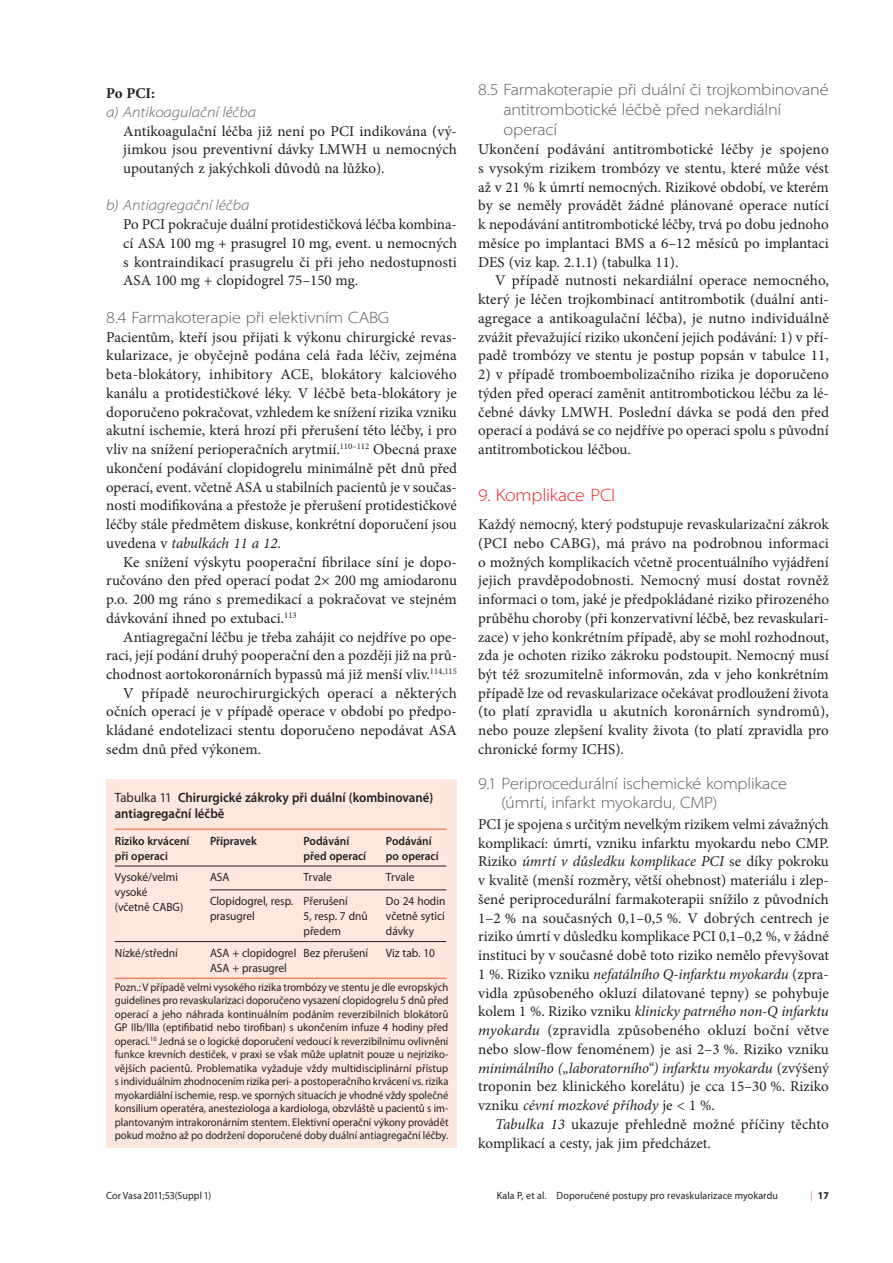
<style>
.page{position:relative;width:893px;height:1263px;background:#fff}
.page>*{position:absolute;margin:0;border:0;box-sizing:border-box;transform-origin:0 0}
.t1{font:300 semi-expanded 18px "Myriad Pro";letter-spacing:-.015em;color:#ed1c24}
.t2{font:300 semi-expanded 16.5px/19.8px "Myriad Pro";letter-spacing:-.01em;color:#58595b}
.t3{font:15px/18.8px "Minion Pro";color:#231f20;text-align:justify}
.t4{font:italic 300 semi-expanded 15px "Myriad Pro";color:#58595b}
.t5{font:700 15px "Minion Pro";color:#231f20}
.t6{font:600 13.5px/16.5px "Myriad Pro";color:#231f20;scale:.95 1}
.t7{font:12px/15px "Myriad Pro";color:#231f20;scale:.95 1}
.t8{font:600 12px/15px "Myriad Pro";color:#231f20;scale:.95 1}
.t9{font:11.25px/13.5px "Myriad Pro";color:#231f20;text-align:justify;scale:.95 1}
.t10{font:10.5px "Myriad Pro";letter-spacing:.01em;color:#231f20;scale:.95 1}
.t11{font:700 10.5px "Myriad Pro";color:#231f20;scale:.95 1}
.s1{font-style:italic}
.s2{font-weight:400}
.s3{font-weight:300;color:#ed1c24}
</style>
<div class="page">
<div style="left:106px;top:779px;width:351px;height:369px;background:#fee7dc"></div>
<hr style="left:210px;top:890px;width:236px;height:1px;background:#231f20">
<hr style="left:115px;top:829px;width:331px;height:1px;background:#f58465">
<hr style="left:115px;top:866px;width:331px;height:1px;background:#231f20">
<hr style="left:115px;top:941px;width:331px;height:1px;background:#231f20">
<hr style="left:115px;top:978px;width:331px;height:1px;background:#f58465">
<p class="t5" style="left:106px;top:87px;width:50px">Po PCI:</p>
<p class="t4" style="left:106px;top:106px;width:151px">a) Antikoagulační léčba</p>
<p class="t3" style="left:123px;top:123px;width:335px">Antikoagulační léčba již není po PCI indikována (vý&shy;jimkou jsou preventivní dávky LMWH u nemocných upoutaných z jakýchkoli důvodů na lůžko).</p>
<p class="t4" style="left:106px;top:200px;width:145px">b) Antiagregační léčba</p>
<p class="t3" style="left:123px;top:216px;width:335px">Po PCI pokračuje duální protidestičková léčba kombina&shy;cí ASA 100 mg + prasugrel 10 mg, event. u nemocných s kontraindikací prasugrelu či při jeho nedostupnosti ASA 100 mg + clopidogrel 75–150 mg.</p>
<p class="t2" style="left:106px;top:309px;width:285px">8.4 Farmakoterapie při elektivním CABG</p>
<p class="t3" style="left:106px;top:329px;width:352px">Pacientům, kteří jsou přijati k výkonu chirurgické revas&shy;kularizace, je obyčejně podána celá řada léčiv, zejména beta-blokátory, inhibitory ACE, blokátory kalciového kanálu a protidestičkové léky. V léčbě beta-blokátory je doporučeno pokračovat, vzhledem ke snížení rizika vzniku akutní ischemie, která hrozí při přerušení této léčby, i pro vliv na snížení perioperačních arytmií.<sup>110–112</sup> Obecná praxe ukončení podávání clopidogrelu minimálně pět dnů před operací, event. včetně ASA u stabilních pacientů je v součas&shy;nosti modifikována a přestože je přerušení protidestičkové léčby stále předmětem diskuse, konkrétní doporučení jsou uvedena v <span class="s1">tabulkách 11 a 12</span>.</p>
<p class="t3" style="left:106px;top:554px;width:352px;text-indent:17px">Ke snížení výskytu pooperační fibrilace síní je dopo&shy;ručováno den před operací podat 2× 200 mg amiodaronu p.o. 200 mg ráno s premedikací a pokračovat ve stejném dávkování ihned po extubaci.<sup>113</sup></p>
<p class="t3" style="left:123px;top:629px;width:335px">Antiagregační léčbu je třeba zahájit co nejdříve po ope-</p>
<p class="t3" style="left:106px;top:647px;width:352px">raci, její podání druhý pooperační den a později již na prů-</p>
<p class="t3" style="left:106px;top:666px;width:352px">chodnost aortokoronárních bypassů má již menší vliv.<sup>114,115</sup></p>
<p class="t3" style="left:123px;top:685px;width:335px">V případě neurochirurgických operací a některých</p>
<p class="t3" style="left:106px;top:704px;width:352px">očních operací je v případě operace v období po předpo-</p>
<p class="t3" style="left:106px;top:722px;width:352px">kládané endotelizaci stentu doporučeno nepodávat ASA</p>
<p class="t3" style="left:106px;top:741px;width:156px">sedm dnů před výkonem.</p>
<p class="t6" style="left:115px;top:790px;width:337px"><span class="s2">Tabulka 11</span> Chirurgické zákroky při duální (kombinované) antiagregační léčbě</p>
<p class="t8" style="left:115px;top:834px;width:80px">Riziko krvácení při operaci</p>
<p class="t8" style="left:210px;top:834px;width:51px">Přípravek</p>
<p class="t8" style="left:303px;top:834px;width:67px">Podávání před operací</p>
<p class="t8" style="left:386px;top:834px;width:57px">Podávání po operací</p>
<p class="t7" style="left:115px;top:871px;width:74px">Vysoké/velmi vysoké (včetně CABG)</p>
<p class="t7" style="left:210px;top:871px;width:22px">ASA</p>
<p class="t7" style="left:303px;top:871px;width:32px">Trvale</p>
<p class="t7" style="left:386px;top:871px;width:32px">Trvale</p>
<p class="t7" style="left:210px;top:894px;width:89px">Clopidogrel, resp. prasugrel</p>
<p class="t7" style="left:303px;top:894px;width:69px">Přerušení<br>5, resp. 7 dnů předem</p>
<p class="t7" style="left:386px;top:894px;width:64px;text-align:justify">Do 24 hodin včetně syticí dávky</p>
<p class="t7" style="left:115px;top:946px;width:68px">Nízké/střední</p>
<p class="t7" style="left:210px;top:946px;width:92px">ASA + clopidogrel<br>ASA + prasugrel</p>
<p class="t7" style="left:303px;top:946px;width:70px">Bez přerušení</p>
<p class="t7" style="left:386px;top:946px;width:53px">Viz tab. 10</p>
<p class="t9" style="left:115px;top:981px;width:353px">Pozn.: V případě velmi vysokého rizika trombózy ve stentu je dle evropských guidelines pro revaskularizaci doporučeno vysazení clopidogrelu 5 dnů před operací a jeho náhrada kontinuálním podáním reverzibilních blokátorů GP IIb/IIIa (eptifibatid nebo tirofiban) s ukončením infuze 4 hodiny před operací.<sup>10</sup> Jedná se o logické doporučení vedoucí k reverzibilnímu ovlivnění funkce krevních destiček, v praxi se však může uplatnit pouze u nejriziko&shy;vějších pacientů. Problematika vyžaduje vždy multidisciplinární přístup s individuálním zhodnocením rizika peri- a postoperačního krvácení vs. rizika myokardiální ischemie, resp. ve sporných situacích je vhodné vždy společné konsilium operatéra, anesteziologa a kardiologa, obzvláště u pacientů s im&shy;plantovaným intrakoronárním stentem. Elektivní operační výkony provádět pokud možno až po dodržení doporučené doby duální antiagregační léčby.</p>
<p class="t2" style="left:503px;top:81px;width:327px;text-indent:-25px">8.5 Farmakoterapie při duální či trojkombinované antitrombotické léčbě před nekardiální operací</p>
<p class="t3" style="left:478px;top:141px;width:352px">Ukončení podávání antitrombotické léčby je spojeno s vysokým rizikem trombózy ve stentu, které může vést až v 21 % k úmrtí nemocných. Rizikové období, ve kterém by se neměly provádět žádné plánované operace nutící k nepodávání antitrombotické léčby, trvá po dobu jednoho měsíce po implantaci BMS a 6–12 měsíců po implantaci DES (viz kap. 2.1.1) (tabulka 11).</p>
<p class="t3" style="left:478px;top:273px;width:352px;text-indent:17px">V případě nutnosti nekardiální operace nemocného, který je léčen trojkombinací antitrombotik (duální anti&shy;agregace a antikoagulační léčba), je nutno individuálně zvážit převažující riziko ukončení jejich podávání: 1) v pří&shy;padě trombózy ve stentu je postup popsán v tabulce 11,</p>
<p class="t3" style="left:478px;top:366px;width:352px">2) v případě tromboembolizačního rizika je doporučeno týden před operací zaměnit antitrombotickou léčbu za lé&shy;čebné dávky LMWH. Poslední dávka se podá den před operací a podává se co nejdříve po operaci spolu s původní antitrombotickou léčbou.</p>
<p class="t1" style="left:478px;top:488px;width:139px">9. Komplikace PCI</p>
<p class="t3" style="left:478px;top:516px;width:352px">Každý nemocný, který podstupuje revaskularizační zákrok (PCI nebo CABG), má právo na podrobnou informaci o možných komplikacích včetně procentuálního vyjádření jejich pravděpodobnosti. Nemocný musí dostat rovněž informaci o tom, jaké je předpokládané riziko přirozeného průběhu choroby (při konzervativní léčbě, bez revaskulari&shy;zace) v jeho konkrétním případě, aby se mohl rozhodnout, zda je ochoten riziko zákroku podstoupit. Nemocný musí být též srozumitelně informován, zda v jeho konkrétním případě lze od revaskularizace očekávat prodloužení života (to platí zpravidla u akutních koronárních syndromů), nebo pouze zlepšení kvality života (to platí zpravidla pro chronické formy ICHS).</p>
<p class="t2" style="left:502px;top:774px;width:287px;text-indent:-23px">9.1 Periprocedurální ischemické komplikace (úmrtí, infarkt myokardu, CMP)</p>
<p class="t3" style="left:478px;top:816px;width:352px">PCI je spojena s určitým nevelkým rizikem velmi závažných komplikací: úmrtí, vzniku infarktu myokardu nebo CMP.<br>Riziko <span class="s1">úmrtí v důsledku komplikace PCI</span> se díky pokroku v kvalitě (menší rozměry, větší ohebnost) materiálu i zlep&shy;šené periprocedurální farmakoterapii snížilo z původních 1–2 % na současných 0,1–0,5 %. V dobrých centrech je riziko úmrtí v důsledku komplikace PCI 0,1–0,2 %, v žádné instituci by v současné době toto riziko nemělo převyšovat 1 %. Riziko vzniku <span class="s1">nefatálního Q-infarktu myokardu</span> (zpra&shy;vidla způsobeného okluzí dilatované tepny) se pohybuje kolem 1 %. Riziko vzniku <span class="s1">klinicky patrného non-Q infarktu myokardu</span> (zpravidla způsobeného okluzí boční větve nebo slow-flow fenoménem) je asi 2–3 %. Riziko vzniku <span class="s1">minimálního („laboratorního“) infarktu myokardu</span> (zvýšený troponin bez klinického korelátu) je cca 15–30 %. Riziko vzniku <span class="s1">cévní mozkové příhody</span> je &lt; 1 %.</p>
<p class="t3" style="left:478px;top:1116px;width:352px;text-indent:17px"><span class="s1">Tabulka 13</span> ukazuje přehledně možné příčiny těchto komplikací a cesty, jak jim předcházet.</p>
<p class="t10" style="left:106px;top:1191px;width:112px">Cor Vasa 2011;53(Suppl 1)</p>
<p class="t10" style="left:497px;top:1191px;width:297px">Kala P, et al. Doporučené postupy pro revaskularizace myokardu</p>
<p class="t11" style="left:811px;top:1189px;width:20px"><span class="s3">|</span> 17</p>
</div>
